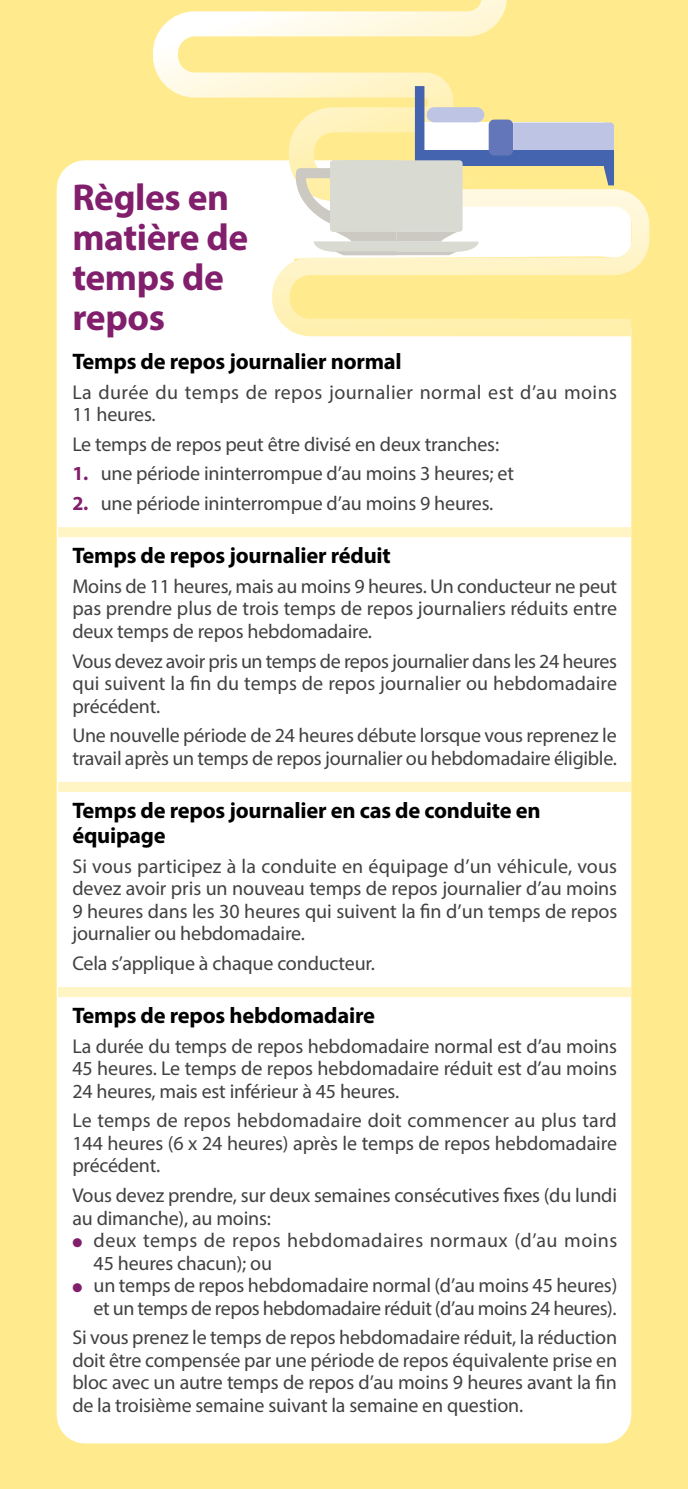
<style>
.page{position:relative;width:688px;height:1489px;background:#fff}
.page>*{position:absolute;margin:0;border:0;box-sizing:border-box;transform-origin:0 0}
.H1-TITLES_chapter{font:700 37.5px/40px "Myriad Pro";letter-spacing:-.01em;color:#811f6d}
.H2_Subtitles_with_li{font:700 22.5px/25px "Myriad Pro";letter-spacing:-.01em;color:#000}
.H2-Subtitles_without{font:700 22.5px "Myriad Pro";letter-spacing:-.01em;color:#000}
.TEXT{font:20px/22.5px "Myriad Pro";letter-spacing:-.01em;color:#414042;text-align:justify}
.TEXT-2{font:20px/22.5px "Myriad Pro";letter-spacing:.02em;color:#414042}
.s1{font-weight:700;color:#811f6d}
.s2{color:#811f6d}
</style>
<div class="page">
<div style="left:0;top:0;width:687px;height:1488px;background:#ffeb8d"></div>
<div style="left:57px;top:160px;width:574px;height:1283px;background:#fff;border-radius:28px"></div>
<svg style="left:140px;top:0;width:367px;height:161px"></svg>
<svg style="left:272px;top:274px;width:360px;height:71px"></svg>
<svg style="left:279px;top:86px;width:371px;height:241px"></svg>
<div style="left:58px;top:527px;width:573px;height:10px;background:#fff4c4"></div>
<div style="left:58px;top:782px;width:573px;height:10px;background:#fff4c4"></div>
<div style="left:58px;top:987px;width:573px;height:10px;background:#fff4c4"></div>
<h1 class="H1-TITLES_chapter" style="left:72px;top:176px;width:177px">Règles en matière de temps de repos</h1>
<h2 class="H2-Subtitles_without" style="left:72px;top:347px;width:331px">Temps de repos journalier normal</h2>
<p class="TEXT-2" style="left:72px;top:380px;width:546px">La durée du temps de repos journalier normal est d’au moins<br>11 heures.</p>
<p class="TEXT" style="left:72px;top:432px;width:428px">Le temps de repos peut être divisé en deux tranches:</p>
<p class="TEXT" style="left:72px;top:462px;width:443px"><span class="s1">1.</span> une période ininterrompue d’au moins 3 heures; et</p>
<p class="TEXT" style="left:72px;top:491px;width:422px"><span class="s1">2.</span> une période ininterrompue d’au moins 9 heures.</p>
<h2 class="H2_Subtitles_with_li" style="left:72px;top:542px;width:320px">Temps de repos journalier réduit</h2>
<p class="TEXT" style="left:72px;top:574px;width:546px">Moins de 11 heures, mais au moins 9 heures. Un conducteur ne peut pas prendre plus de trois temps de repos journaliers réduits entre deux temps de repos hebdomadaire.</p>
<p class="TEXT" style="left:72px;top:649px;width:546px">Vous devez avoir pris un temps de repos journalier dans les 24 heures qui suivent la fin du temps de repos journalier ou hebdomadaire précédent.</p>
<p class="TEXT" style="left:72px;top:723px;width:546px">Une nouvelle période de 24 heures débute lorsque vous reprenez le travail après un temps de repos journalier ou hebdomadaire éligible.</p>
<h2 class="H2_Subtitles_with_li" style="left:72px;top:797px;width:469px">Temps de repos journalier en cas de conduite en équipage</h2>
<p class="TEXT" style="left:72px;top:854px;width:546px">Si vous participez à la conduite en équipage d’un véhicule, vous devez avoir pris un nouveau temps de repos journalier d’au moins 9 heures dans les 30 heures qui suivent la fin d’un temps de repos journalier ou hebdomadaire.</p>
<p class="TEXT" style="left:72px;top:951px;width:304px">Cela s’applique à chaque conducteur.</p>
<h2 class="H2_Subtitles_with_li" style="left:72px;top:1002px;width:304px">Temps de repos hebdomadaire</h2>
<p class="TEXT" style="left:72px;top:1034px;width:546px">La durée du temps de repos hebdomadaire normal est d’au moins 45 heures. Le temps de repos hebdomadaire réduit est d’au moins 24 heures, mais est inférieur à 45 heures.</p>
<p class="TEXT" style="left:72px;top:1108px;width:546px">Le temps de repos hebdomadaire doit commencer au plus tard 144 heures (6 x 24 heures) après le temps de repos hebdomadaire précédent.</p>
<p class="TEXT" style="left:72px;top:1183px;width:546px">Vous devez prendre, sur deux semaines consécutives fixes (du lundi au dimanche), au moins:</p>
<p class="TEXT-2" style="left:94px;top:1228px;width:525px;text-indent:-21px"><span class="s2">●</span> deux temps de repos hebdomadaires normaux (d’au moins<br>45 heures chacun); ou</p>
<p class="TEXT" style="left:72px;top:1273px;width:546px;text-align:right"><span class="s2">●</span> un temps de repos hebdomadaire normal (d’au moins 45 heures) et un temps de repos hebdomadaire réduit (d’au moins 24 heures).</p>
<p class="TEXT" style="left:72px;top:1325px;width:546px">Si vous prenez le temps de repos hebdomadaire réduit, la réduction doit être compensée par une période de repos équivalente prise en bloc avec un autre temps de repos d’au moins 9 heures avant la fin de la troisième semaine suivant la semaine en question.</p>
</div>
